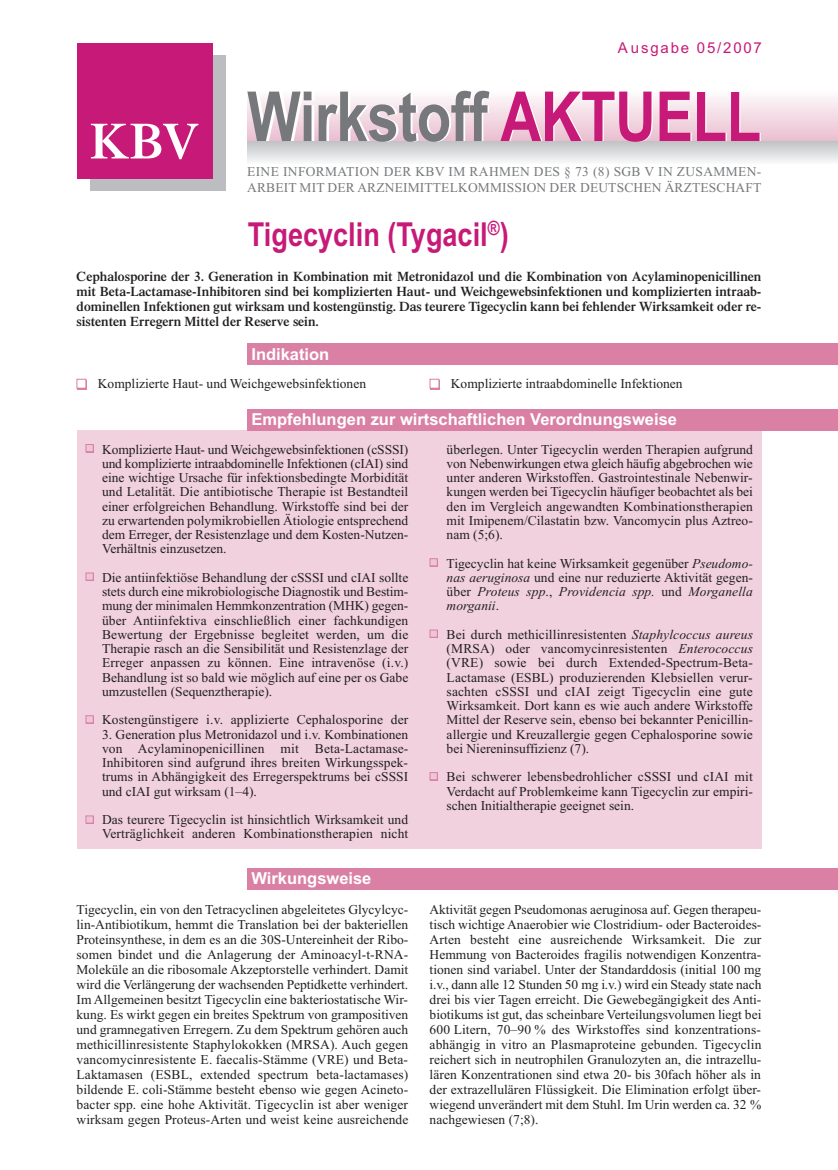
<style>
.page{position:relative;width:838px;height:1170px;background:#fff}
.page>*{position:absolute;margin:0;border:0;box-sizing:border-box;transform-origin:0 0}
.t1{font:700 69px "Arial Narrow";letter-spacing:-.01em;color:#76787b}
.t2{font:700 33px "Arial Narrow";color:#c71a78}
.t3{font:700 16.5px "Arial";color:#fff}
.t4{font:15px "Arial";letter-spacing:.12em;color:#c71a78}
.t5{font:13.5px/14.2px "Times New Roman";color:#231f20;text-align:justify}
.t6{font:600 13.5px/15px "Times LT Std";color:#231f20;text-align:justify}
.t7{font:13.5px/16.2px "Times New Roman";letter-spacing:.01em;color:#76787b}
.s1{color:#c71a78}
.s2{font-style:italic}
.s3{font-size:12.75px}
</style>
<div class="page">
<div style="left:77px;top:430px;width:684px;height:418px;background:#f0d1dd"></div>
<div style="left:86px;top:445px;width:7px;height:6px;background:#ecc6d4"></div>
<div style="left:86px;top:444px;width:8px;height:8px;border:1px solid #d980a4"></div>
<div style="left:247px;top:141px;width:591px;height:22px;background:linear-gradient(to bottom,#c0c1c4,#f3f4f5)"></div>
<div style="left:247px;top:91px;width:591px;height:50px;background:linear-gradient(to bottom,#fefbfc,#eabfd0)"></div>
<div style="left:90px;top:56px;width:135px;height:135px;background:#bcbdc0"></div>
<div style="left:77px;top:43px;width:135px;height:135px;background:#c71a78"></div>
<div style="left:247px;top:344px;width:591px;height:21px;background:#d980a4"></div>
<div style="left:77px;top:380px;width:10px;height:9px;background:#d980a4"></div>
<div style="left:77px;top:379px;width:8px;height:9px;background:#fff"></div>
<div style="left:77px;top:379px;width:9px;height:9px;border:1px solid #d980a4"></div>
<div style="left:430px;top:380px;width:10px;height:9px;background:#d980a4"></div>
<div style="left:430px;top:379px;width:8px;height:9px;background:#fff"></div>
<div style="left:429px;top:379px;width:10px;height:9px;border:1px solid #d980a4"></div>
<div style="left:247px;top:409px;width:591px;height:21px;background:#d980a4"></div>
<div style="left:86px;top:573px;width:8px;height:8px;background:#d980a4"></div>
<div style="left:86px;top:573px;width:7px;height:6px;background:#ecc6d4"></div>
<div style="left:86px;top:572px;width:8px;height:8px;border:1px solid #d980a4"></div>
<div style="left:430px;top:772px;width:7px;height:7px;background:#ecc6d4"></div>
<div style="left:429px;top:772px;width:9px;height:8px;border:1px solid #d980a4"></div>
<div style="left:430px;top:559px;width:7px;height:6px;background:#ecc6d4"></div>
<div style="left:429px;top:558px;width:9px;height:8px;border:1px solid #d980a4"></div>
<div style="left:430px;top:630px;width:8px;height:8px;background:#d980a4"></div>
<div style="left:430px;top:630px;width:7px;height:6px;background:#ecc6d4"></div>
<div style="left:429px;top:629px;width:9px;height:8px;border:1px solid #d980a4"></div>
<div style="left:247px;top:867px;width:591px;height:22px;background:#d980a4"></div>
<div style="left:86px;top:716px;width:7px;height:6px;background:#ecc6d4"></div>
<div style="left:86px;top:715px;width:8px;height:8px;border:1px solid #d980a4"></div>
<div style="left:86px;top:816px;width:8px;height:8px;background:#d980a4"></div>
<div style="left:86px;top:816px;width:7px;height:6px;background:#ecc6d4"></div>
<div style="left:86px;top:815px;width:8px;height:8px;border:1px solid #d980a4"></div>
<p class="t4" style="left:618px;top:39px;width:145px">Ausgabe 05/2007</p>
<h1 class="t1" style="left:90px;top:77px;width:673px"><sub>KBV</sub> Wirkstoff <span class="s1">AKTUELL</span></h1>
<p class="t7" style="left:247px;top:163px;width:516px">EINE INFORMATION DER KBV IM RAHMEN DES § 73 (8) SGB V IN ZUSAMMEN-<br>ARBEIT MIT DER ARZNEIMITTELKOMMISSION DER DEUTSCHEN ÄRZTESCHAFT</p>
<h2 class="t2" style="left:248px;top:215px;width:262px">Tigecyclin (Tygacil<sup>®</sup>)</h2>
<p class="t6" style="left:77px;top:270px;width:686px">Cephalosporine der 3. Generation in Kombination mit Metronidazol und die Kombination von Acylaminopenicillinen mit Beta-Lactamase-Inhibitoren sind bei komplizierten Haut- und Weichgewebsinfektionen und komplizierten intraab&shy;dominellen Infektionen gut wirksam und kostengünstig. Das teurere Tigecyclin kann bei fehlender Wirksamkeit oder re&shy;sistenten Erregern Mittel der Reserve sein.</p>
<p class="t3" style="left:251px;top:345px;width:79px">Indikation</p>
<p class="t5" style="left:451px;top:376px;width:233px">Komplizierte intraabdominelle Infektionen</p>
<p class="t3" style="left:251px;top:410px;width:427px">Empfehlungen zur wirtschaftlichen Verordnungsweise</p>
<p class="t5" style="left:98px;top:376px;width:270px">Komplizierte Haut- und Weichgewebsinfektionen</p>
<p class="t5" style="left:102px;top:441px;width:308px">Komplizierte Haut- und Weichgewebsinfektionen (cSSSI) und komplizierte intraabdominelle Infektionen (cIAI) sind eine wichtige Ursache für infektionsbedingte Morbidität und Letalität. Die antibiotische Therapie ist Bestandteil einer erfolgreichen Behandlung. Wirkstoffe sind bei der zu erwartenden polymikrobiellen Ätiologie entsprechend dem Erreger, der Resistenzlage und dem Kosten-Nutzen-Verhältnis einzusetzen.</p>
<p class="t5" style="left:102px;top:570px;width:308px">Die antiinfektiöse Behandlung der cSSSI und cIAI sollte stets durch eine mikrobiologische Diagnostik und Bestim&shy;mung der minimalen Hemmkonzentration (MHK) gegen&shy;über Antiinfektiva einschließlich einer fachkundigen Bewertung der Ergebnisse begleitet werden, um die Therapie rasch an die Sensibilität und Resistenzlage der Erreger anpassen zu können. Eine intravenöse (i.v.)<br>Behandlung ist so bald wie möglich auf eine per os Gabe umzustellen (Sequenztherapie).</p>
<p class="t5" style="left:102px;top:712px;width:308px">Kostengünstigere i.v. applizierte Cephalosporine der</p>
<p class="t5" style="left:102px;top:726px;width:308px">3. Generation plus Metronidazol und i.v. Kombinationen von Acylaminopenicillinen mit Beta-Lactamase-Inhibitoren sind aufgrund ihres breiten Wirkungsspek&shy;trums in Abhängigkeit des Erregerspektrums bei cSSSI und cIAI gut wirksam (1–4).</p>
<p class="t5" style="left:102px;top:812px;width:308px">Das teurere Tigecyclin ist hinsichtlich Wirksamkeit und<br>Verträglichkeit anderen Kombinationstherapien nicht</p>
<p class="t5" style="left:446px;top:441px;width:308px">überlegen. Unter Tigecyclin werden Therapien aufgrund von Nebenwirkungen etwa gleich häufig abgebrochen wie unter anderen Wirkstoffen. Gastrointestinale Nebenwir&shy;kungen werden bei Tigecyclin häufiger beobachtet als bei den im Vergleich angewandten Kombinationstherapien mit Imipenem/Cilastatin bzw. Vancomycin plus Aztreo&shy;nam (5;6).</p>
<p class="t5" style="left:446px;top:555px;width:308px">Tigecyclin hat keine Wirksamkeit gegenüber <span class="s2">Pseudomo&shy;nas aeruginosa</span> und eine nur reduzierte Aktivität gegen&shy;über <span class="s2">Proteus spp</span>., <span class="s2">Providencia spp.</span> und <span class="s2">Morganella morganii</span>.</p>
<p class="t5" style="left:446px;top:627px;width:308px">Bei durch methicillinresistenten <span class="s2">Staphylcoccus aureus </span>(MRSA) oder vancomycinresistenten <span class="s2">Enterococcus </span>(VRE) sowie bei durch Extended-Spectrum-Beta-Lactamase (ESBL) produzierenden Klebsiellen verur&shy;sachten cSSSI und cIAI zeigt Tigecyclin eine gute Wirksamkeit. Dort kann es wie auch andere Wirkstoffe Mittel der Reserve sein, ebenso bei bekannter Penicillin&shy;allergie und Kreuzallergie gegen Cephalosporine sowie bei Niereninsuffizienz (7).</p>
<p class="t5" style="left:446px;top:769px;width:308px">Bei schwerer lebensbedrohlicher cSSSI und cIAI mit Verdacht auf Problemkeime kann Tigecyclin zur empiri&shy;schen Initialtherapie geeignet sein.</p>
<p class="t3" style="left:251px;top:868px;width:121px">Wirkungsweise</p>
<p class="t5" style="left:77px;top:902px;width:333px;line-height:15px">Tigecyclin, ein von den Tetracyclinen abgeleitetes Glycylcyc&shy;lin-Antibiotikum, hemmt die Translation bei der bakteriellen Proteinsynthese, in dem es an die 30S-Untereinheit der Ribo&shy;somen bindet und die Anlagerung der Aminoacyl-t-RNA-Moleküle an die ribosomale Akzeptorstelle verhindert. Damit wird die Verlängerung der wachsenden Peptidkette verhindert.<br>Im Allgemeinen besitzt Tigecyclin eine bakteriostatische Wir&shy;kung. Es wirkt gegen ein breites Spektrum von grampositiven und gramnegativen Erregern. Zu dem Spektrum gehören auch methicillinresistente Staphylokokken (MRSA). Auch gegen vancomycinresistente E. faecalis-Stämme (VRE) und Beta-Laktamasen (ESBL, extended spectrum beta-lactamases) bildende E. coli-Stämme besteht ebenso wie gegen Acineto&shy;bacter spp. eine hohe Aktivität. Tigecyclin ist aber weniger wirksam gegen Proteus-Arten und weist keine <span class="s3">a</span>usreichende</p>
<p class="t5" style="left:429px;top:902px;width:333px;line-height:15px">Aktivität gegen Pseudomonas aeruginosa auf. Gegen therapeu&shy;tisch wichtige Anaerobier wie Clostridium- oder Bacteroides-Arten besteht eine ausreichende Wirksamkeit. Die zur Hemmung von Bacteroides fragilis notwendigen Konzentra&shy;tionen sind variabel. Unter der Standarddosis (initial 100 mg i.v., dann alle 12 Stunden 50 mg i.v.) wird ein Steady state nach drei bis vier Tagen erreicht. Die Gewebegängigkeit des Anti&shy;biotikums ist gut, das scheinbare Verteilungsvolumen liegt bei 600 Litern, 70–90 % des Wirkstoffes sind konzentrations&shy;abhängig in vitro an Plasmaproteine gebunden. Tigecyclin reichert sich in neutrophilen Granulozyten an, die intrazellu&shy;lären Konzentrationen sind etwa 20- bis 30fach höher als in der extrazellulären Flüssigkeit. Die Elimination erfolgt über&shy;wiegend unverändert mit dem Stuhl. Im Urin werden ca. 32 % nachgewiesen (7;8).</p>
</div>
